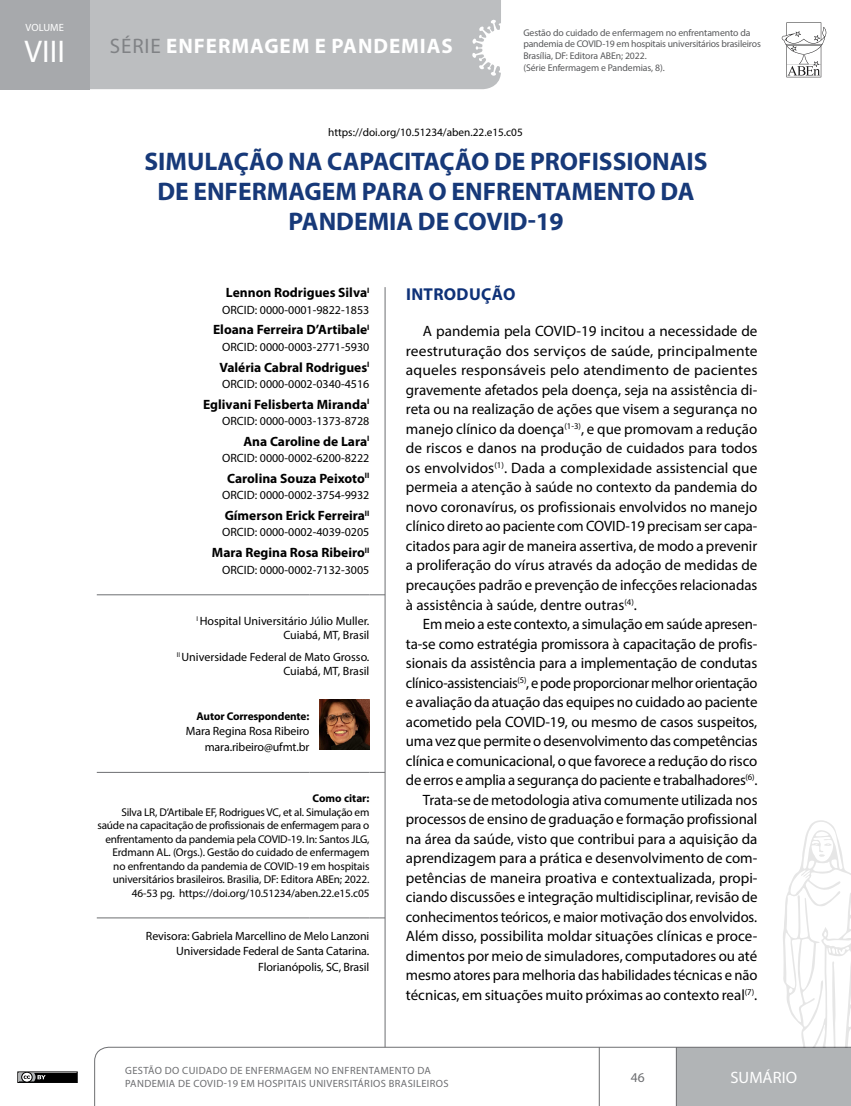
<style>
.page{position:relative;width:851px;height:1106px;background:#fff}
.page>*{position:absolute;margin:0;border:0;box-sizing:border-box;transform-origin:0 0}
.t1{font:31.5px "Myriad Pro";color:#fff}
.t2{font:700 25.5px/30px "Myriad Pro";color:#173979;text-align:center}
.t3{font:700 21px "Myriad Pro";letter-spacing:.045em;color:#fff}
.t4{font:700 17.25px "Myriad Pro";letter-spacing:.02em;color:#0e3178}
.t5{font:16.5px "Myriad Pro";letter-spacing:.005em;color:#fff}
.t6{font:15px/19.5px "Myriad Pro";letter-spacing:-.01em;color:#000;text-align:justify}
.t7{font:700 13.5px "Myriad Pro";color:#000}
.t8{font:13.5px "Myriad Pro";color:#6d6e71}
.t9{font:12px/15.8px "Myriad Pro";color:#000;text-align:right}
.t10{font:11.25px/13.5px "Myriad Pro";letter-spacing:-.01em;color:#000;text-align:right}
.t11{font:700 11.25px "Myriad Pro";letter-spacing:-.01em;color:#000}
.t12{font:10.5px/12.6px "Myriad Pro";letter-spacing:.035em;color:#6d6e71}
.t13{font:10.5px "Myriad Pro";letter-spacing:.005em;color:#fff}
.t14{font:9.75px/11.7px "Myriad Pro";letter-spacing:-.01em;color:#58595b}
.s1{font-weight:400;color:#808285}
</style>
<div class="page">
<svg style="left:94px;top:1046px;width:756px;height:60px"></svg>
<svg style="left:782px;top:820px;width:68px;height:227px"></svg>
<div style="left:89px;top:0;width:412px;height:89px;background:#bcbec0"></div>
<svg style="left:781px;top:22px;width:45px;height:55px"></svg>
<div style="left:0;top:0;width:89px;height:89px;background:#a7a9ac"></div>
<div style="left:17px;top:1071px;width:61px;height:11px;border:1px solid #000"></div>
<div style="left:19px;top:1073px;width:57px;height:8px;background:#000"></div>
<svg style="left:19px;top:1073px;width:27px;height:8px"></svg>
<hr style="left:385px;top:287px;width:1px;height:760px;background:#6d6e71">
<hr style="left:97px;top:594px;width:212px;height:1px;background:#6d6e71">
<hr style="left:309px;top:594px;width:60px;height:1px;background:#6d6e71">
<svg style="left:369px;top:594px;width:16px;height:1px"></svg>
<hr style="left:97px;top:772px;width:212px;height:1px;background:#6d6e71">
<hr style="left:309px;top:772px;width:60px;height:1px;background:#6d6e71">
<svg style="left:369px;top:772px;width:16px;height:1px"></svg>
<hr style="left:97px;top:917px;width:212px;height:1px;background:#6d6e71">
<hr style="left:309px;top:917px;width:60px;height:1px;background:#6d6e71">
<svg style="left:369px;top:917px;width:16px;height:1px"></svg>
<img style="left:319px;top:699px;width:50px;height:50px">
<p class="t13" style="left:25px;top:21px;width:40px">VOLUME</p>
<h1 class="t1" style="left:24px;top:32px;width:42px">VIII</h1>
<h3 class="t3" style="left:110px;top:34px;width:344px"><span class="s1">SÉRIE</span> ENFERMAGEM E PANDEMIAS</h3>
<p class="t14" style="left:523px;top:26px;width:239px">Gestão do cuidado de enfermagem no enfrentamento da pandemia de COVID-19 em hospitais universitários brasileiros Brasília, DF: Editora ABEn; 2022.<br>(Série Enfermagem e Pandemias, 8).</p>
<p class="t10" style="left:328px;top:126px;width:196px">https://doi.org/10.51234/aben.22.e15.c05</p>
<h2 class="t2" style="left:144px;top:147px;width:564px">SIMULAÇÃO NA CAPACITAÇÃO DE PROFISSIONAIS<br>DE ENFERMAGEM PARA O ENFRENTAMENTO DA<br>PANDEMIA DE COVID-19</h2>
<p class="t7" style="left:226px;top:285px;width:145px">Lennon Rodrigues Silva<sup>I</sup></p>
<p class="t9" style="left:222px;top:301px;width:149px">ORCID: 0000-0001-9822-1853</p>
<p class="t7" style="left:213px;top:322px;width:158px">Eloana Ferreira D’Artibale<sup>I</sup></p>
<p class="t9" style="left:222px;top:338px;width:149px">ORCID: 0000-0003-2771-5930</p>
<p class="t7" style="left:219px;top:359px;width:151px">Valéria Cabral Rodrigues<sup>I</sup></p>
<p class="t9" style="left:222px;top:376px;width:149px">ORCID: 0000-0002-0340-4516</p>
<p class="t7" style="left:203px;top:396px;width:168px">Eglivani Felisberta Miranda<sup>I</sup></p>
<p class="t9" style="left:222px;top:413px;width:149px">ORCID: 0000-0003-1373-8728</p>
<p class="t7" style="left:243px;top:434px;width:127px">Ana Caroline de Lara<sup>I</sup></p>
<p class="t9" style="left:222px;top:450px;width:149px">ORCID: 0000-0002-6200-8222</p>
<p class="t7" style="left:227px;top:471px;width:144px">Carolina Souza Peixoto<sup>II</sup></p>
<p class="t9" style="left:222px;top:487px;width:149px">ORCID: 0000-0002-3754-9932</p>
<p class="t7" style="left:225px;top:508px;width:146px">Gímerson Erick Ferreira<sup>II</sup></p>
<p class="t9" style="left:222px;top:524px;width:149px">ORCID: 0000-0002-4039-0205</p>
<p class="t7" style="left:212px;top:545px;width:159px">Mara Regina Rosa Ribeiro<sup>II</sup></p>
<p class="t9" style="left:222px;top:561px;width:149px">ORCID: 0000-0002-7132-3005</p>
<p class="t9" style="left:197px;top:614px;width:174px;line-height:13.8px"><sup>I</sup> Hospital Universitário Júlio Muller.<br>Cuiabá, MT, Brasil</p>
<p class="t9" style="left:177px;top:650px;width:194px;line-height:13.8px"><sup>II</sup> Universidade Federal de Mato Grosso.<br>Cuiabá, MT, Brasil</p>
<p class="t11" style="left:196px;top:709px;width:114px">Autor Correspondente:</p>
<p class="t9" style="left:186px;top:723px;width:125px">Mara Regina Rosa Ribeiro mara.ribeiro@ufmt.br</p>
<p class="t11" style="left:312px;top:792px;width:58px">Como citar:</p>
<p class="t10" style="left:97px;top:805px;width:273px">Silva LR, D’Artibale EF, Rodrigues VC, et al. Simulação em saúde na capacitação de profissionais de enfermagem para o enfrentamento da pandemia pela COVID-19. In: Santos JLG, Erdmann AL. (Orgs.). Gestão do cuidado de enfermagem no enfrentando da pandemia de COVID-19 em hospitais universitários brasileiros. Brasilia, DF: Editora ABEn; 2022.<br>46-53 pg. https://doi.org/10.51234/aben.22.e15.c05</p>
<p class="t9" style="left:146px;top:927px;width:225px">Revisora: Gabriela Marcellino de Melo Lanzoni<br>Universidade Federal de Santa Catarina.<br>Florianópolis, SC, Brasil</p>
<p class="t4" style="left:406px;top:284px;width:111px">INTRODUÇÃO</p>
<p class="t6" style="left:406px;top:321px;width:353px;text-indent:17px">A pandemia pela COVID-19 incitou a necessidade de reestruturação dos serviços de saúde, principalmente aqueles responsáveis pelo atendimento de pacientes gravemente afetados pela doença, seja na assistência di&shy;reta ou na realização de ações que visem a segurança no manejo clínico da doença<sup>(1-3)</sup>, e que promovam a redução de riscos e danos na produção de cuidados para todos os envolvidos<sup>(1)</sup>. Dada a complexidade assistencial que permeia a atenção à saúde no contexto da pandemia do novo coronavírus, os profissionais envolvidos no manejo clínico direto ao paciente com COVID-19 precisam ser capa&shy;citados para agir de maneira assertiva, de modo a prevenir a proliferação do vírus através da adoção de medidas de precauções padrão e prevenção de infecções relacionadas à assistência à saúde, dentre outras<sup>(4)</sup>.</p>
<p class="t6" style="left:406px;top:614px;width:353px;text-align:right">Em meio a este contexto, a simulação em saúde apresen&shy;ta-se como estratégia promissora à capacitação de profis&shy;sionais da assistência para a implementação de condutas clínico-assistenciais<sup>(5)</sup>, e pode proporcionar melhor orientação e avaliação da atuação das equipes no cuidado ao paciente acometido pela COVID-19, ou mesmo de casos suspeitos, uma vez que permite o desenvolvimento das competências clínica e comunicacional, o que favorece a redução do risco de erros e amplia a segurança do paciente e trabalhadores<sup>(6)</sup>.<br>Trata-se de metodologia ativa comumente utilizada nos processos de ensino de graduação e formação profissional na área da saúde, visto que contribui para a aquisição da aprendizagem para a prática e desenvolvimento de com&shy;petências de maneira proativa e contextualizada, propi&shy;ciando discussões e integração multidisciplinar, revisão de conhecimentos teóricos, e maior motivação dos envolvidos.<br>Além disso, possibilita moldar situações clínicas e proce&shy;dimentos por meio de simuladores, computadores ou até mesmo atores para melhoria das habilidades técnicas e não técnicas, em situações muito próximas ao contexto real<sup>(7)</sup>.</p>
<p class="t12" style="left:125px;top:1064px;width:325px">GESTÃO DO CUIDADO DE ENFERMAGEM NO ENFRENTAMENTO DA<br>PANDEMIA DE COVID-19 EM HOSPITAIS UNIVERSITÁRIOS BRASILEIROS</p>
<p class="t5" style="left:730px;top:1067px;width:68px">SUMÁRIO</p>
<p class="t8" style="left:630px;top:1068px;width:15px">46</p>
</div>
